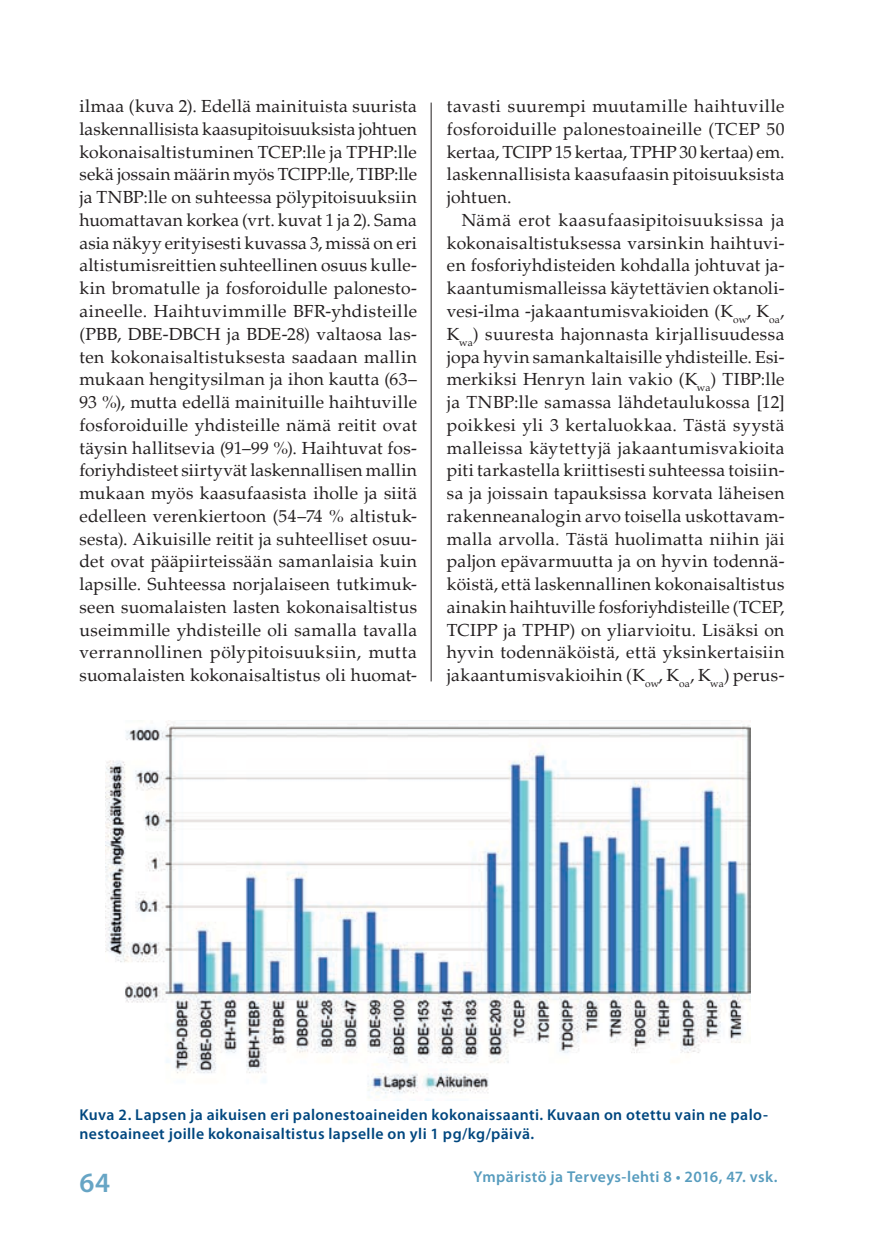
<style>
.page{position:relative;width:874px;height:1241px;background:#fff}
.page>*{position:absolute;margin:0;border:0;box-sizing:border-box;transform-origin:0 0}
.t1{font:600 28px "Myriad Pro";color:#67a5c5}
.t2{font:17.5px/22.8px "Palatino";letter-spacing:.02em;color:#231f20;text-align:justify}
.t3{font:600 15.75px/19.2px "Myriad Pro";letter-spacing:.025em;color:#00477f}
.t4{font:600 15.75px "Myriad Pro";letter-spacing:.025em;color:#579cbe}
</style>
<div class="page">
<img style="left:105px;top:720px;width:645px;height:380px">
<hr style="left:430px;top:103px;width:1px;height:578px;background:#231f20">
<p class="t2" style="left:79px;top:95px;width:339px">ilmaa (kuva 2). Edellä mainituista suurista laskennallisista kaasupitoisuuksista johtuen kokonaisaltistuminen TCEP:lle ja TPHP:lle sekä jossain määrin myös TCIPP:lle, TIBP:lle ja TNBP:lle on suhteessa pölypitoisuuksiin huomattavan korkea (vrt. kuvat 1 ja 2). Sama asia näkyy erityisesti kuvassa 3, missä on eri altistumisreittien suhteellinen osuus kulle&shy;kin bromatulle ja fosforoidulle palonesto&shy;aineelle. Haihtuvimmille BFR-yhdisteille (PBB, DBE-DBCH ja BDE-28) valtaosa las&shy;ten kokonaisaltistuksesta saadaan mallin mukaan hengitysilman ja ihon kautta (63– 93 %), mutta edellä mainituille haihtuville fosforoiduille yhdisteille nämä reitit ovat täysin hallitsevia (91–99 %). Haihtuvat fos&shy;foriyhdisteet siirtyvät laskennallisen mallin mukaan myös kaasufaasista iholle ja siitä edelleen verenkiertoon (54–74 % altistuk&shy;sesta). Aikuisille reitit ja suhteelliset osuu&shy;det ovat pääpiirteissään samanlaisia kuin lapsille. Suhteessa norjalaiseen tutkimuk&shy;seen suomalaisten lasten kokonaisaltistus useimmille yhdisteille oli samalla tavalla verrannollinen pölypitoisuuksiin, mutta suomalaisten kokonaisaltistus oli huomat-</p>
<p class="t2" style="left:446px;top:95px;width:339px">tavasti suurempi muutamille haihtuville fosforoiduille palonestoaineille (TCEP 50 kertaa, TCIPP 15 kertaa, TPHP 30 kertaa) em. laskennallisista kaasufaasin pitoisuuksista johtuen.</p>
<p class="t2" style="left:446px;top:209px;width:339px;text-indent:15px">Nämä erot kaasufaasipitoisuuksissa ja kokonaisaltistuksessa varsinkin haihtuvi&shy;en fosforiyhdisteiden kohdalla johtuvat ja&shy;kaantumismalleissa käytettävien oktanoli&shy;vesi-ilma -jakaantumisvakioiden (K<sub>ow</sub>, K<sub>oa</sub>, K<sub>wa</sub>) suuresta hajonnasta kirjallisuudessa jopa hyvin samankaltaisille yhdisteille. Esi&shy;merkiksi Henryn lain vakio (K<sub>wa</sub>) TIBP:lle ja TNBP:lle samassa lähdetaulukossa [12] poikkesi yli 3 kertaluokkaa. Tästä syystä malleissa käytettyjä jakaantumisvakioita piti tarkastella kriittisesti suhteessa toisiin&shy;sa ja joissain tapauksissa korvata läheisen rakenneanalogin arvo toisella uskottavam&shy;malla arvolla. Tästä huolimatta niihin jäi paljon epävarmuutta ja on hyvin todennä&shy;köistä, että laskennallinen kokonaisaltistus ainakin haihtuville fosforiyhdisteille (TCEP, TCIPP ja TPHP) on yliarvioitu. Lisäksi on hyvin todennäköistä, että yksinkertaisiin jakaantumisvakioihin (K<sub>ow</sub>, K<sub>oa</sub>, K<sub>wa</sub>) perus-</p>
<p class="t3" style="left:79px;top:1103px;width:689px">Kuva 2. Lapsen ja aikuisen eri palonestoaineiden kokonaissaanti. Kuvaan on otettu vain ne palo&shy;nestoaineet joille kokonaisaltistus lapselle on yli 1 pg/kg/päivä.</p>
<h1 class="t1" style="left:79px;top:1164px;width:32px">64</h1>
<p class="t4" style="left:473px;top:1166px;width:305px">Ympäristö ja Terveys-lehti 8 • 2016, 47. vsk.</p>
</div>
